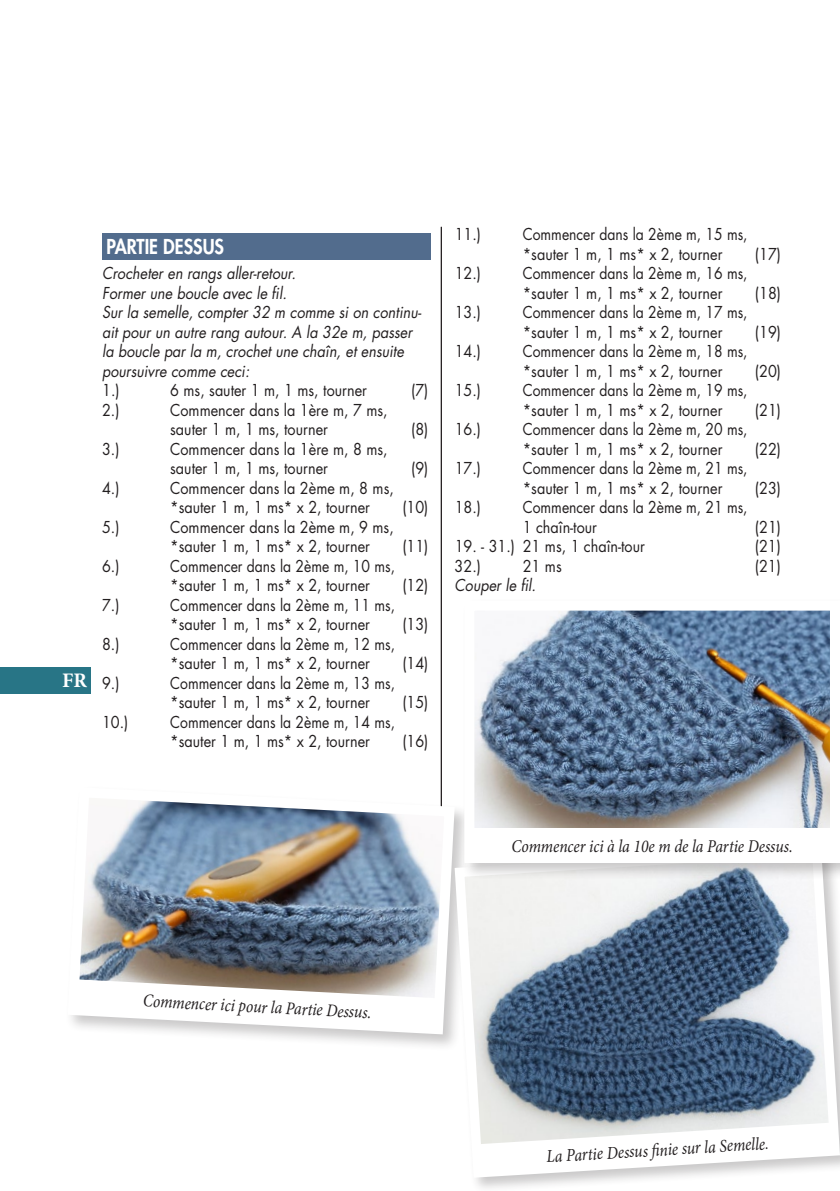
<style>
.page{position:relative;width:840px;height:1191px;background:#fff}
.page>*{position:absolute;margin:0;border:0;box-sizing:border-box;transform-origin:0 0}
.t1{font:700 20.6px "Minion Pro";color:#fff}
.t2{font:800 20px "Futura Std";color:#fff;scale:.9 1}
.t3{font:italic 18px "Minion Pro";letter-spacing:-.005em;color:#231f20;scale:.87 1}
.t4{font:16px/19.6px "Futura Std";color:#231f20;scale:.87 1}
.t5{font:16px/19.4px "Futura Std";color:#231f20;scale:.9 1}
.t6{font:italic 16px/19.6px "Futura Std";color:#231f20;scale:.9 1}
</style>
<div class="page">
<hr style="left:441px;top:227px;width:1px;height:737px;background:#231f20">
<hr style="left:440px;top:227px;width:1px;height:737px;background:#231f20">
<div style="left:102px;top:233px;width:328px;height:26px;background:#526c8d"></div>
<div style="left:65px;top:784px;width:406px;height:267px;background:#231f20;opacity:.24"></div>
<img style="left:65px;top:782px;width:394px;height:257px">
<svg style="left:72px;top:979px;width:370px;height:53px"></svg>
<div style="left:452px;top:843px;width:387px;height:348px;background:#231f20;opacity:.24"></div>
<svg style="left:449px;top:840px;width:390px;height:342px"></svg>
<div style="left:461px;top:598px;width:378px;height:282px;background:#231f20;opacity:.24"></div>
<img style="left:475px;top:611px;width:353px;height:217px">
<div style="left:464px;top:828px;width:375px;height:34px;background:#fff"></div>
<div style="left:0;top:666px;width:91px;height:27px;background:#287586"></div>
<svg style="left:476px;top:1122px;width:362px;height:54px"></svg>
<p class="t1" style="left:57px;top:666px;width:31px">UKFR</p>
<p class="t2" style="left:107px;top:234px;width:132px">PARTIE DESSUS</p>
<p class="t6" style="left:102px;top:263px;width:356px">Crocheter en rangs aller-retour.<br>Former une boucle avec le fil.<br>Sur la semelle, compter 32 m comme si on continu&shy;ait pour un autre rang autour. A la 32e m, passer la boucle par la m, crochet une chaîn, et ensuite poursuivre comme ceci:</p>
<p class="t5" style="left:102px;top:381px;width:21px">1.)</p>
<p class="t5" style="left:170px;top:381px;width:220px">6 ms, sauter 1 m, 1 ms, tourner</p>
<p class="t5" style="left:411px;top:381px;width:21px">(7)</p>
<p class="t5" style="left:102px;top:400px;width:21px">2.)</p>
<p class="t5" style="left:170px;top:400px;width:243px">Commencer dans la 1ère m, 7 ms, sauter 1 m, 1 ms, tourner</p>
<p class="t5" style="left:411px;top:420px;width:21px">(8)</p>
<p class="t5" style="left:102px;top:439px;width:21px">3.)</p>
<p class="t5" style="left:170px;top:439px;width:243px">Commencer dans la 1ère m, 8 ms, sauter 1 m, 1 ms, tourner</p>
<p class="t5" style="left:102px;top:478px;width:21px">4.)</p>
<p class="t5" style="left:170px;top:478px;width:250px">Commencer dans la 2ème m, 8 ms, *sauter 1 m, 1 ms* x 2, tourner</p>
<p class="t5" style="left:102px;top:517px;width:21px">5.)</p>
<p class="t5" style="left:170px;top:517px;width:250px">Commencer dans la 2ème m, 9 ms, *sauter 1 m, 1 ms* x 2, tourner</p>
<p class="t5" style="left:102px;top:556px;width:21px">6.)</p>
<p class="t4" style="left:170px;top:556px;width:260px">Commencer dans la 2ème m, 10 ms, *sauter 1 m, 1 ms* x 2, tourner</p>
<p class="t5" style="left:102px;top:595px;width:21px">7.)</p>
<p class="t4" style="left:170px;top:595px;width:260px">Commencer dans la 2ème m, 11 ms, *sauter 1 m, 1 ms* x 2, tourner</p>
<p class="t5" style="left:102px;top:634px;width:21px">8.)</p>
<p class="t4" style="left:170px;top:634px;width:260px">Commencer dans la 2ème m, 12 ms, *sauter 1 m, 1 ms* x 2, tourner</p>
<p class="t5" style="left:102px;top:673px;width:21px">9.)</p>
<p class="t4" style="left:170px;top:673px;width:260px">Commencer dans la 2ème m, 13 ms, *sauter 1 m, 1 ms* x 2, tourner</p>
<p class="t5" style="left:102px;top:712px;width:31px">10.)</p>
<p class="t4" style="left:170px;top:712px;width:260px">Commencer dans la 2ème m, 14 ms, *sauter 1 m, 1 ms* x 2, tourner</p>
<p class="t5" style="left:411px;top:459px;width:21px">(9)</p>
<p class="t5" style="left:402px;top:498px;width:30px">(10)</p>
<p class="t5" style="left:402px;top:537px;width:30px">(11)</p>
<p class="t5" style="left:402px;top:576px;width:30px">(12)</p>
<p class="t5" style="left:402px;top:615px;width:30px">(13)</p>
<p class="t5" style="left:402px;top:654px;width:30px">(14)</p>
<p class="t5" style="left:402px;top:693px;width:30px">(15)</p>
<p class="t5" style="left:402px;top:732px;width:30px">(16)</p>
<p class="t5" style="left:454px;top:225px;width:31px">11.)</p>
<p class="t4" style="left:522px;top:224px;width:260px">Commencer dans la 2ème m, 15 ms, *sauter 1 m, 1 ms* x 2, tourner</p>
<p class="t5" style="left:454px;top:264px;width:31px">12.)</p>
<p class="t4" style="left:522px;top:263px;width:260px">Commencer dans la 2ème m, 16 ms, *sauter 1 m, 1 ms* x 2, tourner</p>
<p class="t5" style="left:454px;top:303px;width:31px">13.)</p>
<p class="t4" style="left:522px;top:302px;width:260px">Commencer dans la 2ème m, 17 ms, *sauter 1 m, 1 ms* x 2, tourner</p>
<p class="t5" style="left:454px;top:342px;width:31px">14.)</p>
<p class="t4" style="left:522px;top:341px;width:260px">Commencer dans la 2ème m, 18 ms, *sauter 1 m, 1 ms* x 2, tourner</p>
<p class="t5" style="left:454px;top:381px;width:31px">15.)</p>
<p class="t4" style="left:522px;top:380px;width:260px">Commencer dans la 2ème m, 19 ms, *sauter 1 m, 1 ms* x 2, tourner</p>
<p class="t5" style="left:454px;top:420px;width:31px">16.)</p>
<p class="t4" style="left:522px;top:419px;width:260px">Commencer dans la 2ème m, 20 ms, *sauter 1 m, 1 ms* x 2, tourner</p>
<p class="t5" style="left:454px;top:459px;width:31px">17.)</p>
<p class="t4" style="left:522px;top:458px;width:260px">Commencer dans la 2ème m, 21 ms, *sauter 1 m, 1 ms* x 2, tourner</p>
<p class="t5" style="left:454px;top:498px;width:31px">18.)</p>
<p class="t4" style="left:522px;top:497px;width:260px">Commencer dans la 2ème m, 21 ms,<br>1 chaîn-tour</p>
<p class="t5" style="left:754px;top:244px;width:30px">(17)</p>
<p class="t5" style="left:754px;top:283px;width:30px">(18)</p>
<p class="t5" style="left:754px;top:322px;width:30px">(19)</p>
<p class="t5" style="left:754px;top:361px;width:30px">(20)</p>
<p class="t5" style="left:754px;top:400px;width:30px">(21)</p>
<p class="t5" style="left:754px;top:439px;width:30px">(22)</p>
<p class="t5" style="left:754px;top:478px;width:30px">(23)</p>
<p class="t5" style="left:754px;top:517px;width:30px">(21)</p>
<p class="t5" style="left:454px;top:537px;width:213px">19. - 31.) 21 ms, 1 chaîn-tour</p>
<p class="t5" style="left:754px;top:537px;width:30px">(21)</p>
<p class="t5" style="left:454px;top:556px;width:31px">32.)</p>
<p class="t5" style="left:522px;top:556px;width:45px">21 ms</p>
<p class="t5" style="left:754px;top:556px;width:30px">(21)</p>
<p class="t6" style="left:454px;top:576px;width:92px">Couper le fil.</p>
<p class="t3" style="left:511px;top:833px;width:324px">Commencer ici à la 10e m de la Partie Dessus.</p>
<p class="t3" style="left:144px;top:988px;width:264px;rotate:3deg">Commencer ici pour la Partie Dessus.</p>
<p class="t3" style="left:545px;top:1143px;width:253px;rotate:-3deg">La Partie Dessus fi nie sur la Semelle</p>
</div>
